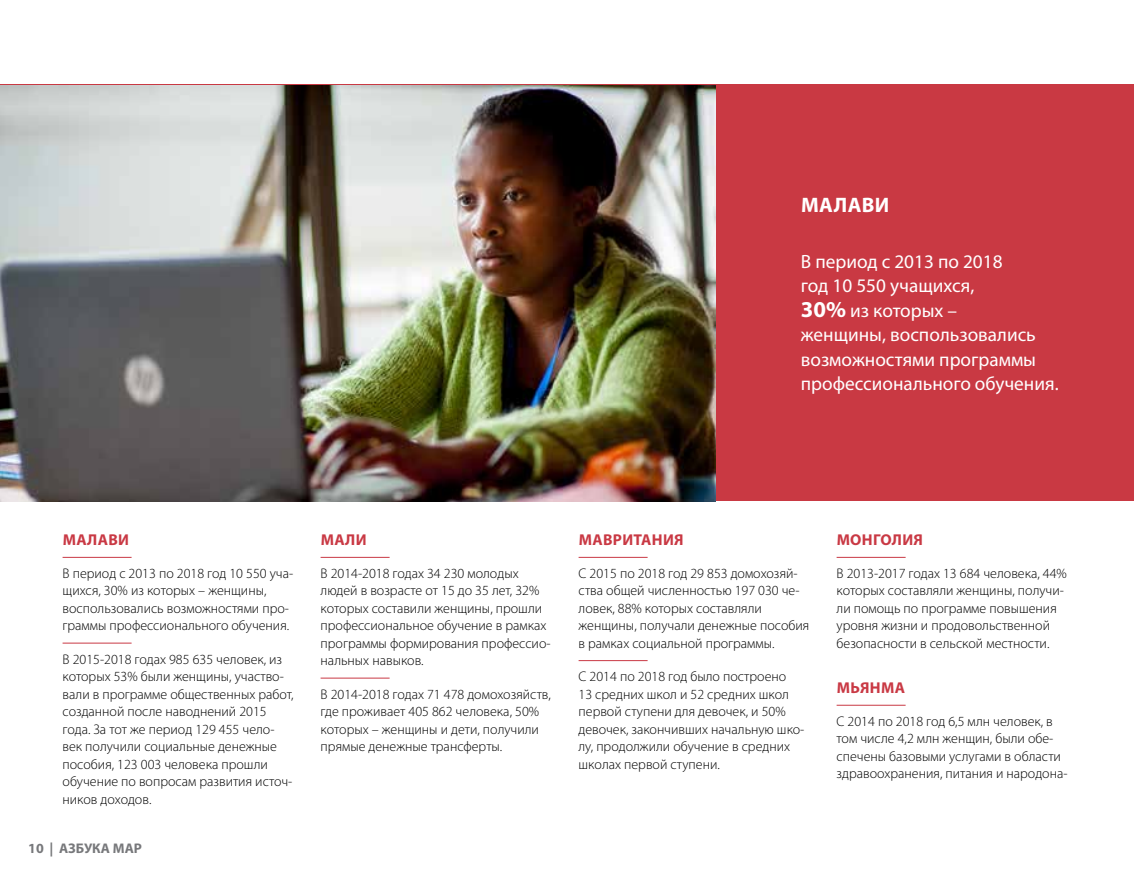
<style>
.page{position:relative;width:1134px;height:882px;background:#fff}
.page>*{position:absolute;margin:0;border:0;box-sizing:border-box;transform-origin:0 0}
.t1{font:700 21px "Myriad Pro";letter-spacing:.02em;color:#fff}
.t2{font:19.25px/24.5px "Myriad Pro";color:#fff}
.t3{font:700 15.75px "Myriad Pro";letter-spacing:.02em;color:#c93944}
.t4{font:300 14px/17.5px "Myriad Pro";color:#000}
.t5{font:700 14px "Myriad Pro";color:#77787b}
.s1{font-weight:700;font-size:22.75px}
</style>
<div class="page">
<hr style="left:63px;top:557px;width:69px;height:1px;background:#c93944">
<hr style="left:63px;top:643px;width:69px;height:1px;background:#c93944">
<hr style="left:321px;top:557px;width:69px;height:1px;background:#c93944">
<hr style="left:321px;top:678px;width:69px;height:1px;background:#c93944">
<hr style="left:579px;top:557px;width:69px;height:1px;background:#c93944">
<hr style="left:579px;top:660px;width:69px;height:1px;background:#c93944">
<hr style="left:837px;top:557px;width:69px;height:1px;background:#c93944">
<hr style="left:837px;top:705px;width:69px;height:1px;background:#c93944">
<div style="left:0;top:84px;width:1134px;height:417px;background:#c93943"></div>
<img style="left:0;top:85px;width:716px;height:416px">
<h1 class="t1" style="left:801px;top:191px;width:90px">МАЛАВИ</h1>
<h2 class="t2" style="left:801px;top:249px;width:259px">В период с 2013 по 2018<br>год 10 550 учащихся,<br><span class="s1">30%</span> из которых –<br>женщины, воспользовались возможностями программы профессионального обучения.</h2>
<p class="t3" style="left:63px;top:529px;width:68px">МАЛАВИ</p>
<p class="t4" style="left:63px;top:565px;width:232px">В период с 2013 по 2018 год 10 550 уча&shy;щихся, 30% из которых – женщины, воспользовались возможностями про&shy;граммы профессионального обучения.</p>
<p class="t4" style="left:63px;top:651px;width:233px">В 2015-2018 годах 985 635 человек, из которых 53% были женщины, участво&shy;вали в программе общественных работ, созданной после наводнений 2015 года. За тот же период 129 455 чело&shy;век получили социальные денежные пособия, 123 003 человека прошли обучение по вопросам развития источ&shy;ников доходов.</p>
<p class="t5" style="left:28px;top:839px;width:115px">10 | АЗБУКА МАР</p>
<p class="t3" style="left:321px;top:529px;width:47px">МАЛИ</p>
<p class="t4" style="left:321px;top:565px;width:232px">В 2014-2018 годах 34 230 молодых людей в возрасте от 15 до 35 лет, 32% которых составили женщины, прошли профессиональное обучение в рамках программы формирования профессио&shy;нальных навыков.</p>
<p class="t4" style="left:321px;top:686px;width:232px">В 2014-2018 годах 71 478 домохозяйств, где проживает 405 862 человека, 50% которых – женщины и дети, получили прямые денежные трансферты.</p>
<p class="t3" style="left:579px;top:529px;width:106px">МАВРИТАНИЯ</p>
<p class="t4" style="left:579px;top:565px;width:232px">С 2015 по 2018 год 29 853 домохозяй&shy;ства общей численностью 197 030 че&shy;ловек, 88% которых составляли женщины, получали денежные пособия в рамках социальной программы.</p>
<p class="t4" style="left:579px;top:668px;width:227px">С 2014 по 2018 год было построено<br>13 средних школ и 52 средних школ первой ступени для девочек, и 50% девочек, закончивших начальную шко&shy;лу, продолжили обучение в средних школах первой ступени.</p>
<p class="t3" style="left:837px;top:529px;width:88px">МОНГОЛИЯ</p>
<p class="t4" style="left:837px;top:565px;width:232px">В 2013-2017 годах 13 684 человека, 44% которых составляли женщины, получи&shy;ли помощь по программе повышения уровня жизни и продовольственной безопасности в сельской местности.</p>
<p class="t3" style="left:837px;top:677px;width:70px">МЬЯНМА</p>
<p class="t4" style="left:837px;top:713px;width:232px">С 2014 по 2018 год 6,5 млн человек, в том числе 4,2 млн женщин, были обе&shy;спечены базовыми услугами в области здравоохранения, питания и народона-</p>
</div>
